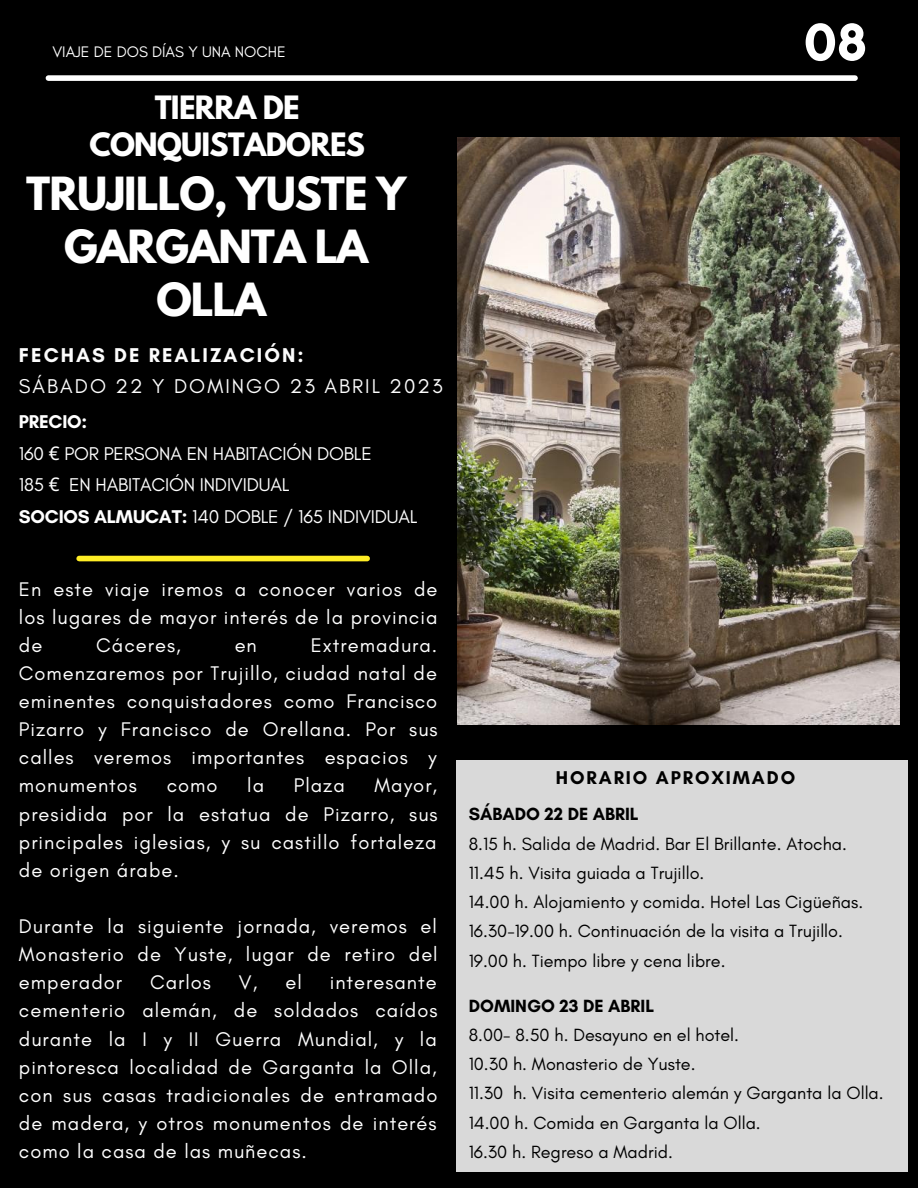
<style>
.page{position:relative;width:918px;height:1188px;background:#000}
.page>*{position:absolute;margin:0;border:0;box-sizing:border-box;transform-origin:0 0}
.t1{font:700 54px "Glacial Indifference";color:#fff}
.t2{font:700 40.5px/52.8px "League Spartan";letter-spacing:-.025em;color:#fff;text-align:center}
.t3{font:700 28.5px/37.2px "League Spartan";letter-spacing:-.025em;color:#fff;text-align:center}
.t4{font:20.4px "Glacial Indifference";letter-spacing:.1em;color:#fcfcfc}
.t5{font:700 20.4px "Glacial Indifference";letter-spacing:.1em;color:#fcfcfc}
.t6{font:20.1px/28.2px "Glacial Indifference";letter-spacing:.05em;color:#fff;text-align:justify}
.t7{font:18.9px/31.5px "Glacial Indifference";letter-spacing:-.01em;color:#fff}
.t8{font:700 18.9px "Glacial Indifference";letter-spacing:.1em;color:#000}
.t9{font:18px/29.2px "Glacial Indifference";color:#000}
.t10{font:700 18px "Glacial Indifference";color:#000}
.t11{font:15.6px "Glacial Indifference";color:#fff}
.s1{font-weight:700}
.s2{font-family:"Noto Sans"}
</style>
<div class="page">
<img style="left:458px;top:137px;width:442px;height:588px">
<div style="left:48px;top:75px;width:807px;height:6px;background:#fff"></div>
<div style="left:79px;top:556px;width:288px;height:5px;background:#ffed25"></div>
<div style="left:457px;top:760px;width:451px;height:412px;background:#d9d9d9"></div>
<p class="t11" style="left:52px;top:42px;width:235px">VIAJE DE DOS DÍAS Y UNA NOCHE</p>
<h3 class="t3" style="left:89px;top:92px;width:277px">TIERRA DE<br>CONQUISTADORES</h3>
<h2 class="t2" style="left:26px;top:173px;width:382px">TRUJILLO, YUSTE Y<br>GARGANTA LA<br>OLLA</h2>
<p class="t5" style="left:19px;top:342px;width:286px">FECHAS DE REALIZACIÓN:</p>
<p class="t4" style="left:19px;top:374px;width:425px">SÁBADO 22 Y DOMINGO 23 ABRIL 2023</p>
<p class="t7" style="left:19px;top:406px;width:400px"><span class="s1">PRECIO:<br></span>160 <span class="s2">€</span> POR PERSONA EN HABITACIÓN DOBLE<br>185 <span class="s2">€</span> EN HABITACIÓN INDIVIDUAL<br><span class="s1">SOCIOS ALMUCAT:</span> 140 DOBLE / 165 INDIVIDUAL</p>
<p class="t6" style="left:19px;top:574px;width:420px">En este viaje iremos a conocer varios de los lugares de mayor interés de la provincia de</p>
<p class="t6" style="left:19px;top:631px;width:420px;text-indent:292px">Extremadura.<br>Comenzaremos por Trujillo, ciudad natal de eminentes conquistadores como Francisco Pizarro y Francisco de Orellana. Por sus calles veremos importantes espacios y monumentos</p>
<p class="t6" style="left:96px;top:631px;width:86px">Cáceres,</p>
<p class="t6" style="left:235px;top:631px;width:24px">en</p>
<p class="t6" style="left:167px;top:771px;width:52px">como</p>
<p class="t6" style="left:247px;top:771px;width:18px">la</p>
<p class="t6" style="left:294px;top:771px;width:53px">Plaza</p>
<p class="t6" style="left:19px;top:771px;width:420px;text-indent:356px">Mayor, presidida por la estatua de Pizarro, sus principales iglesias, y su castillo fortaleza de origen árabe.</p>
<p class="t6" style="left:19px;top:912px;width:420px">Durante la siguiente jornada, veremos el Monasterio de Yuste, lugar de retiro del emperador</p>
<p class="t6" style="left:150px;top:968px;width:62px">Carlos</p>
<p class="t6" style="left:239px;top:968px;width:20px">V,</p>
<p class="t6" style="left:285px;top:968px;width:18px">el</p>
<p class="t6" style="left:19px;top:968px;width:420px;text-indent:311px">interesante cementerio alemán, de soldados caídos durante la I y II Guerra Mundial, y la pintoresca localidad de Garganta la Olla, con sus casas tradicionales de entramado de madera, y otros monumentos de interés como la casa de las muñecas.</p>
<h1 class="t1" style="left:804px;top:9px;width:65px">08</h1>
<p class="t8" style="left:556px;top:766px;width:241px">HORARIO APROXIMADO</p>
<p class="t10" style="left:469px;top:803px;width:172px">SÁBADO 22 DE ABRIL</p>
<p class="t9" style="left:469px;top:829px;width:396px">8.15 h. Salida de Madrid. Bar El Brillante. Atocha.<br>11.45 h. Visita guiada a Trujillo.<br>14.00 h. Alojamiento y comida. Hotel Las Cigüeñas.<br>16.30-19.00 h. Continuación de la visita a Trujillo.<br>19.00 h. Tiempo libre y cena libre.</p>
<p class="t10" style="left:469px;top:994px;width:187px">DOMINGO 23 DE ABRIL</p>
<p class="t9" style="left:469px;top:1020px;width:416px">8.00- 8.50 h. Desayuno en el hotel.<br>10.30 h. Monasterio de Yuste.<br>11.30 h. Visita cementerio alemán y Garganta la Olla.<br>14.00 h. Comida en Garganta la Olla.<br>16.30 h. Regreso a Madrid.</p>
</div>
